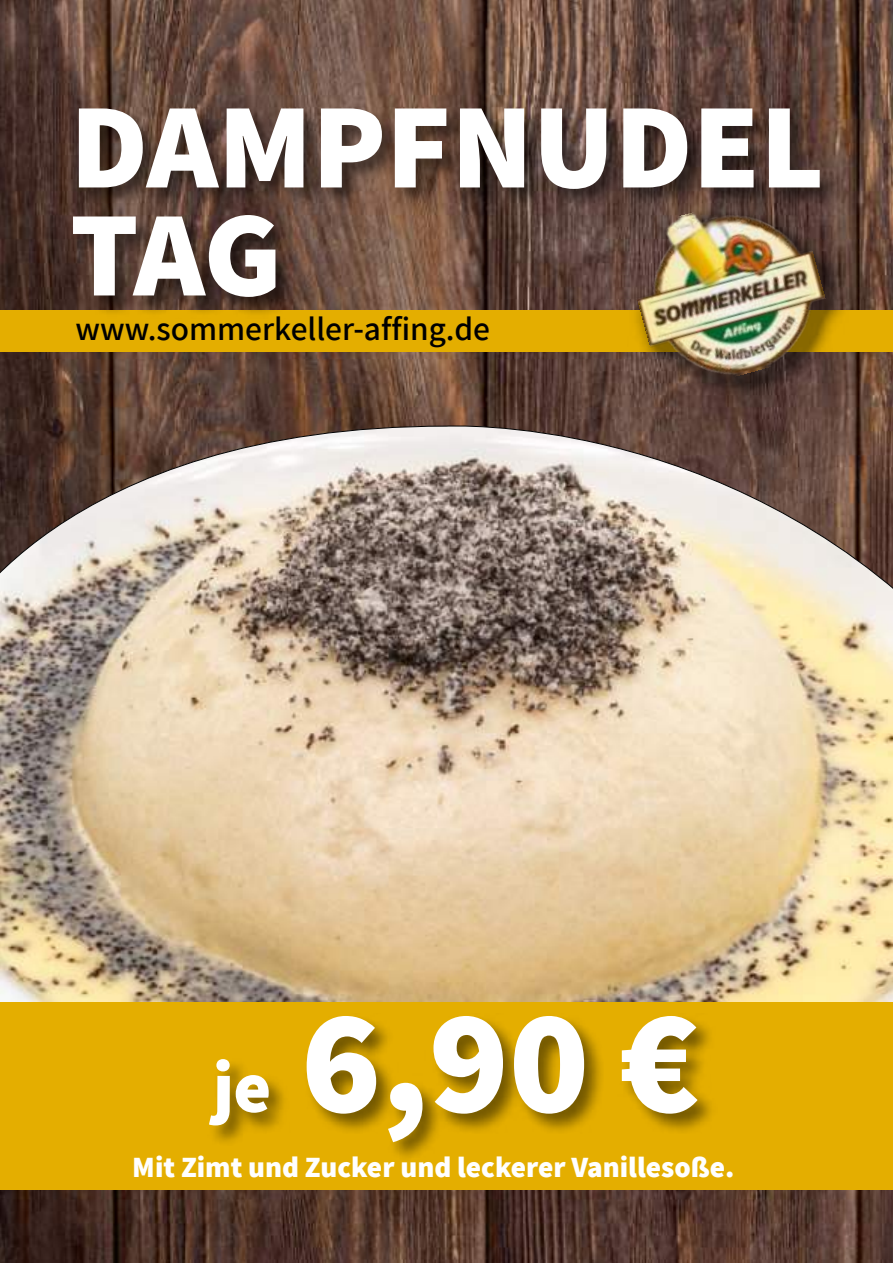
<style>
.page{position:relative;width:893px;height:1263px;background:#fff}
.page>*{position:absolute;margin:0;border:0;box-sizing:border-box;transform-origin:0 0}
.t1{font:800 148.5px "Assistant";color:#fff}
.t2{font:800 121.5px/108px "Assistant";color:#fff}
.t3{font:600 33.6px "Assistant";color:#000}
.t4{font:800 29.25px "Assistant";color:#fff}
.s1{font-size:72px}
</style>
<div class="page">
<img style="left:0;top:0;width:893px;height:1263px">
<div style="left:0;top:311px;width:893px;height:41px;background:#e4ae00"></div>
<img style="left:628px;top:203px;width:224px;height:199px">
<img style="left:620px;top:319px;width:218px;height:76px">
<img style="left:71px;top:106px;width:771px;height:213px">
<img style="left:0;top:412px;width:893px;height:590px">
<div style="left:0;top:1002px;width:893px;height:187px;background:#e4ae00"></div>
<img style="left:214px;top:1018px;width:497px;height:140px">
<h2 class="t2" style="left:70px;top:89px;width:756px">DAMPFNUDEL<br>TAG</h2>
<p class="t3" style="left:75px;top:305px;width:416px">www.sommerkeller-affing.de</p>
<h1 class="t1" style="left:213px;top:960px;width:488px"><span class="s1">je</span> 6,90 €</h1>
<p class="t4" style="left:132px;top:1147px;width:604px">Mit Zimt und Zucker und leckerer Vanillesoße.</p>
</div>
